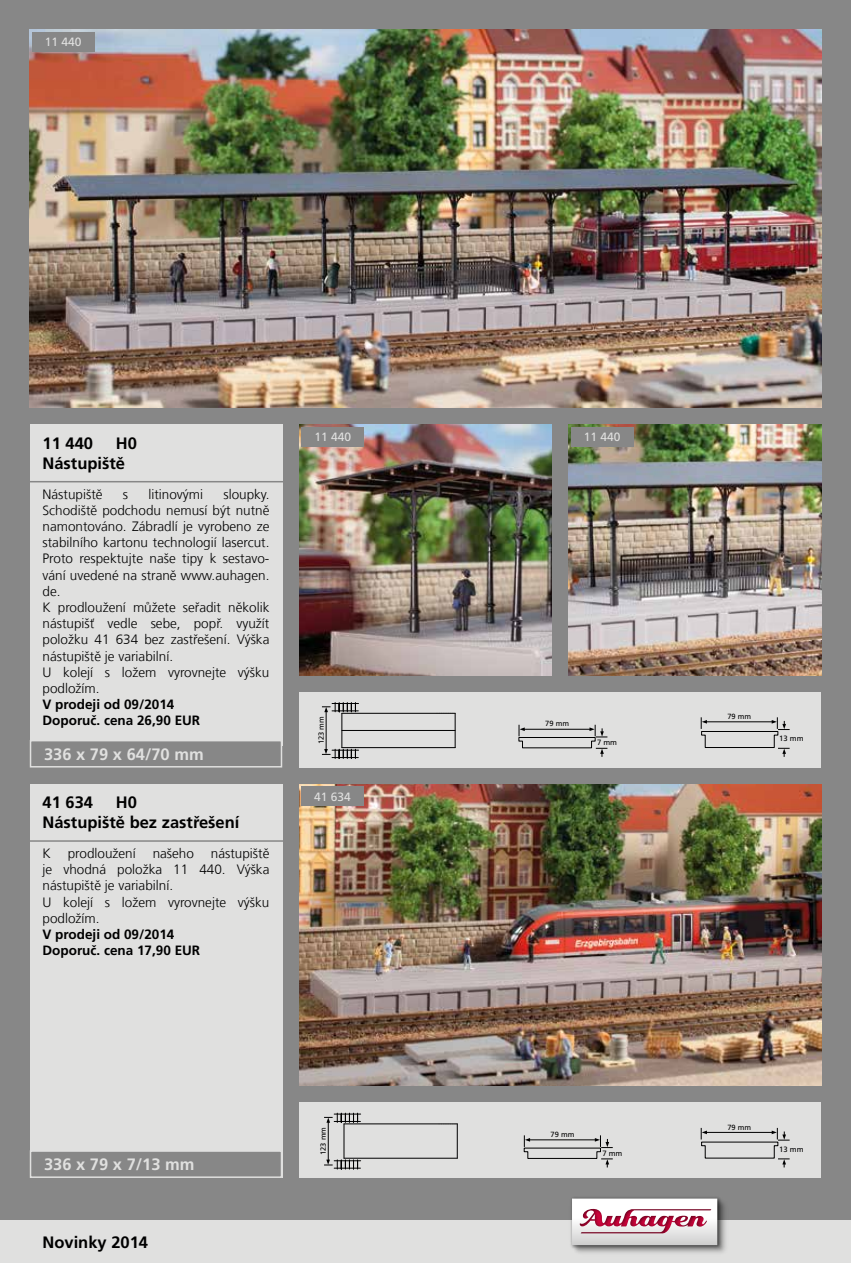
<style>
.page{position:relative;width:851px;height:1263px;background:#fff}
.page>*{position:absolute;margin:0;border:0;box-sizing:border-box;transform-origin:0 0}
.t1{font:700 16.5px/19.8px "Frutiger LT Com";color:#000}
.t2{font:700 16.5px "Frutiger LT Com";color:#e0e0df}
.t3{font:300 13.5px/16.2px "Frutiger LT Com";color:#000}
.t4{font:700 13.5px/16.2px "Frutiger LT Com";color:#000}
.t5{font:12px "Frutiger LT Com";color:#e0e0df}
.t6{font:7.65px "Frutiger LT Com";color:#000}
.t7{font:7.5px "Frutiger LT Com";color:#000}
</style>
<div class="page">
<div style="left:0;top:0;width:850px;height:1263px;background:#878787"></div>
<div style="left:0;top:1220px;width:850px;height:43px;background:#e0e0df"></div>
<div style="left:571px;top:1197px;width:158px;height:60px;background:#000;opacity:.37"></div>
<img style="left:570px;top:1197px;width:153px;height:54px">
<svg style="left:572px;top:1198px;width:145px;height:47px"></svg>
<img style="left:30px;top:30px;width:791px;height:378px">
<div style="left:32px;top:32px;width:62px;height:20px;background:#878787"></div>
<img style="left:299px;top:784px;width:522px;height:301px">
<div style="left:301px;top:786px;width:62px;height:20px;background:#878787"></div>
<img style="left:299px;top:425px;width:252px;height:250px">
<div style="left:301px;top:427px;width:63px;height:20px;background:#878787"></div>
<img style="left:568px;top:425px;width:253px;height:250px">
<div style="left:570px;top:427px;width:63px;height:20px;background:#878787"></div>
<div style="left:30px;top:425px;width:252px;height:321px;background:#e0e0df"></div>
<hr style="left:30px;top:481px;width:266px;height:1px;background:#878787">
<div style="left:31px;top:741px;width:250px;height:26px;background:#878787"></div>
<div style="left:30px;top:740px;width:252px;height:27px;border:2px solid #e0e0df"></div>
<div style="left:30px;top:784px;width:252px;height:394px;background:#e0e0df"></div>
<hr style="left:30px;top:840px;width:266px;height:2px;background:#878787">
<div style="left:31px;top:1151px;width:250px;height:26px;background:#878787"></div>
<div style="left:30px;top:1150px;width:252px;height:28px;border:2px solid #e0e0df"></div>
<div style="left:299px;top:692px;width:522px;height:75px;background:#e0e0df"></div>
<svg style="left:518px;top:725px;width:89px;height:32px"></svg>
<svg style="left:700px;top:717px;width:89px;height:40px"></svg>
<hr style="left:341px;top:713px;width:1px;height:35px;background:#000">
<hr style="left:342px;top:713px;width:113px;height:1px;background:#000">
<hr style="left:454px;top:713px;width:1px;height:35px;background:#000">
<hr style="left:342px;top:730px;width:113px;height:1px;background:#000">
<svg style="left:436px;top:713px;width:17px;height:1px"></svg>
<hr style="left:342px;top:747px;width:113px;height:1px;background:#000">
<hr style="left:326px;top:710px;width:1px;height:41px;background:#000">
<svg style="left:322px;top:702px;width:36px;height:10px"></svg>
<svg style="left:322px;top:749px;width:36px;height:9px"></svg>
<div style="left:299px;top:1102px;width:522px;height:76px;background:#e0e0df"></div>
<svg style="left:523px;top:1135px;width:89px;height:32px"></svg>
<svg style="left:700px;top:1128px;width:89px;height:39px"></svg>
<hr style="left:343px;top:1124px;width:1px;height:34px;background:#000">
<hr style="left:344px;top:1123px;width:113px;height:1px;background:#000">
<hr style="left:457px;top:1124px;width:1px;height:34px;background:#000">
<svg style="left:438px;top:1123px;width:17px;height:1px"></svg>
<hr style="left:344px;top:1158px;width:113px;height:1px;background:#000">
<hr style="left:328px;top:1120px;width:1px;height:41px;background:#000">
<svg style="left:324px;top:1113px;width:36px;height:10px"></svg>
<svg style="left:324px;top:1159px;width:36px;height:10px"></svg>
<p class="t5" style="left:45px;top:35px;width:38px">11 440</p>
<p class="t1" style="left:43px;top:434px;width:96px;text-indent:73px">H0<br>Nástupiště</p>
<p class="t3" style="left:43px;top:486px;width:62px">Nástupiště</p>
<p class="t3" style="left:123px;top:486px;width:7px">s</p>
<p class="t3" style="left:148px;top:486px;width:56px">litinovými</p>
<p class="t1" style="left:43px;top:434px;width:52px">11 440</p>
<p class="t3" style="left:43px;top:486px;width:228px;text-indent:181px">sloupky.<br>Schodiště podchodu nemusí být nutně namontováno. Zábradlí je vyrobeno ze stabilního kartonu technologií lasercut.<br>Proto respektujte naše tipy k sestavo&shy;vání uvedené na straně www.auhagen. de.<br>K prodloužení můžete seřadit několik nástupišť vedle sebe, popř. využít položku 41 634 bez zastřešení. Výška nástupiště je variabilní.<br>U kolejí s ložem vyrovnejte výšku podložím.</p>
<p class="t4" style="left:43px;top:696px;width:159px">V prodeji od 09/2014<br>Doporuč. cena 26,90 EUR</p>
<p class="t2" style="left:44px;top:744px;width:161px">336 x 79 x 64/70 mm</p>
<p class="t1" style="left:43px;top:793px;width:52px">41 634</p>
<p class="t1" style="left:43px;top:793px;width:198px;text-indent:73px">H0<br>Nástupiště bez zastřešení</p>
<p class="t3" style="left:43px;top:845px;width:10px">K</p>
<p class="t3" style="left:68px;top:845px;width:70px">prodloužení</p>
<p class="t3" style="left:153px;top:845px;width:43px">našeho</p>
<p class="t3" style="left:43px;top:845px;width:228px;text-indent:168px">nástupiště je vhodná položka 11 440. Výška nástupiště je variabilní.<br>U kolejí s ložem vyrovnejte výšku podložím.</p>
<p class="t4" style="left:43px;top:926px;width:159px">V prodeji od 09/2014<br>Doporuč. cena 17,90 EUR</p>
<p class="t5" style="left:314px;top:430px;width:38px">11 440</p>
<p class="t5" style="left:583px;top:430px;width:38px">11 440</p>
<p class="t7" style="left:316px;top:744px;width:29px;rotate:-90deg">123 mm</p>
<p class="t5" style="left:314px;top:789px;width:38px">41 634</p>
<p class="t7" style="left:545px;top:719px;width:25px">79 mm</p>
<p class="t6" style="left:597px;top:738px;width:22px">7 mm</p>
<p class="t2" style="left:44px;top:1155px;width:152px">336 x 79 x 7/13 mm</p>
<p class="t1" style="left:43px;top:1232px;width:107px">Novinky 2014</p>
<p class="t7" style="left:319px;top:1155px;width:29px;rotate:-90deg">123 mm</p>
<p class="t7" style="left:550px;top:1130px;width:25px">79 mm</p>
<p class="t6" style="left:602px;top:1149px;width:22px">7 mm</p>
<p class="t7" style="left:727px;top:712px;width:25px">79 mm</p>
<p class="t6" style="left:779px;top:734px;width:26px">13 mm</p>
<p class="t7" style="left:727px;top:1122px;width:25px">79 mm</p>
<p class="t6" style="left:779px;top:1144px;width:26px">13 mm</p>
</div>
